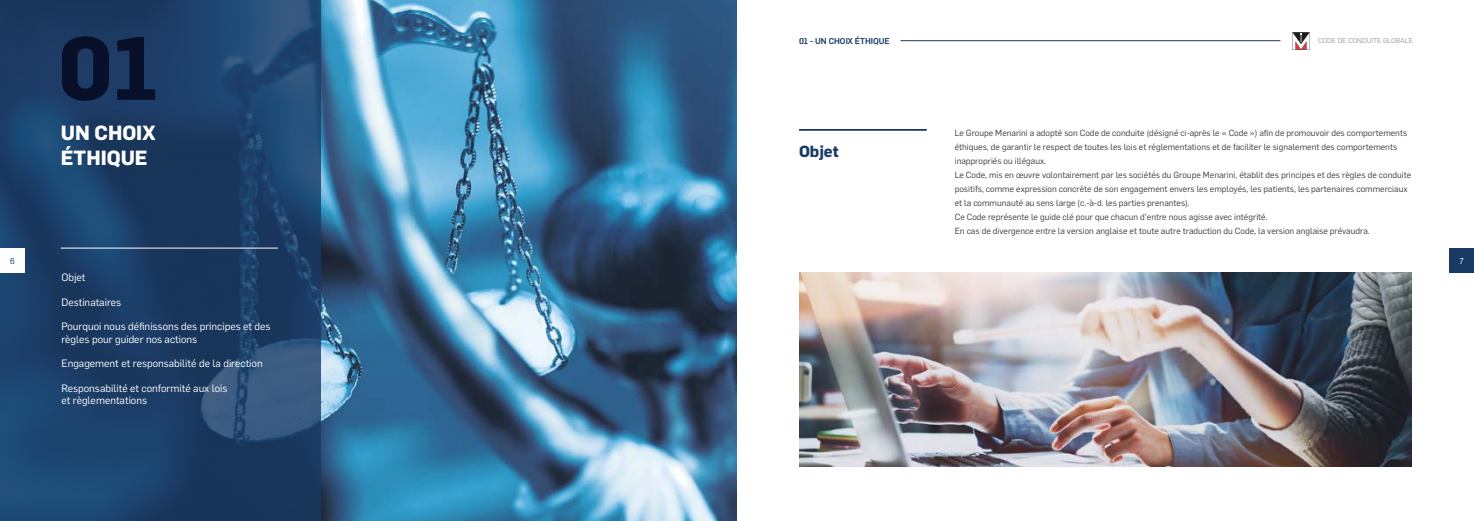
<style>
.page{position:relative;width:1474px;height:521px;background:#fff}
.page>*{position:absolute;margin:0;border:0;box-sizing:border-box;transform-origin:0 0}
.t1{font:700 87.5px "Flama";color:#080f28}
.t2{font:700 20.12px/24.5px "Flama";color:#fff}
.t3{font:700 15.75px "Flama";color:#183a65}
.t4{font:10.5px/12.2px "Flama";color:#fff}
.t5{font:8.75px/14px "Flama";color:#3c3c3b}
.t6{font:500 8.31px "Flama";color:#183a65}
.t7{font:8.31px "Flama";color:#fff}
.t8{font:8.31px "Flama";color:#183a65}
.t9{font:7px "Flama";color:#9d9d9c}
</style>
<div class="page">
<img style="left:320px;top:0;width:417px;height:521px">
<svg style="left:0;top:0;width:320px;height:521px;background:#1d4068"></svg>
<hr style="left:900px;top:40px;width:380px;height:1px;background:#183a65">
<div style="left:1449px;top:248px;width:24px;height:25px;background:#183a65"></div>
<svg style="left:1292px;top:32px;width:17px;height:18px"></svg>
<div style="left:0;top:248px;width:25px;height:25px;background:#fff"></div>
<hr style="left:61px;top:248px;width:217px;height:1px;background:#fff">
<hr style="left:799px;top:129px;width:127px;height:2px;background:#183a65">
<img style="left:799px;top:273px;width:612px;height:193px">
<p class="t8" style="left:10px;top:255px;width:6px">6</p>
<h1 class="t1" style="left:58px;top:3px;width:102px">01</h1>
<h2 class="t2" style="left:61px;top:120px;width:96px">UN CHOIX<br>ÉTHIQUE</h2>
<p class="t4" style="left:61px;top:271px;width:26px">Objet</p>
<p class="t4" style="left:61px;top:295px;width:61px">Destinataires</p>
<p class="t4" style="left:61px;top:320px;width:211px">Pourquoi nous définissons des principes et des règles pour guider nos actions</p>
<p class="t4" style="left:61px;top:357px;width:203px">Engagement et responsabilité de la direction</p>
<p class="t4" style="left:61px;top:381px;width:168px">Responsabilité et conformité aux lois et règlementations</p>
<p class="t6" style="left:799px;top:35px;width:92px">01 - UN CHOIX ÉTHIQUE</p>
<h3 class="t3" style="left:799px;top:139px;width:41px">Objet</h3>
<p class="t9" style="left:1318px;top:36px;width:96px">CODE DE CONDUITE GLOBALE</p>
<p class="t5" style="left:954px;top:125px;width:458px">Le Groupe Menarini a adopté son Code de conduite (désigné ci-après le « Code ») afin de promouvoir des comportements éthiques, de garantir le respect de toutes les lois et réglementations et de faciliter le signalement des comportements inappropriés ou illégaux.<br>Le Code, mis en œuvre volontairement par les sociétés du Groupe Menarini, établit des principes et des règles de conduite positifs, comme expression concrète de son engagement envers les employés, les patients, les partenaires commerciaux et la communauté au sens large (c.-à-d. les parties prenantes).<br>Ce Code représente le guide clé pour que chacun d’entre nous agisse avec intégrité.<br>En cas de divergence entre la version anglaise et toute autre traduction du Code, la version anglaise prévaudra.</p>
<p class="t7" style="left:1459px;top:255px;width:6px">7</p>
</div>
